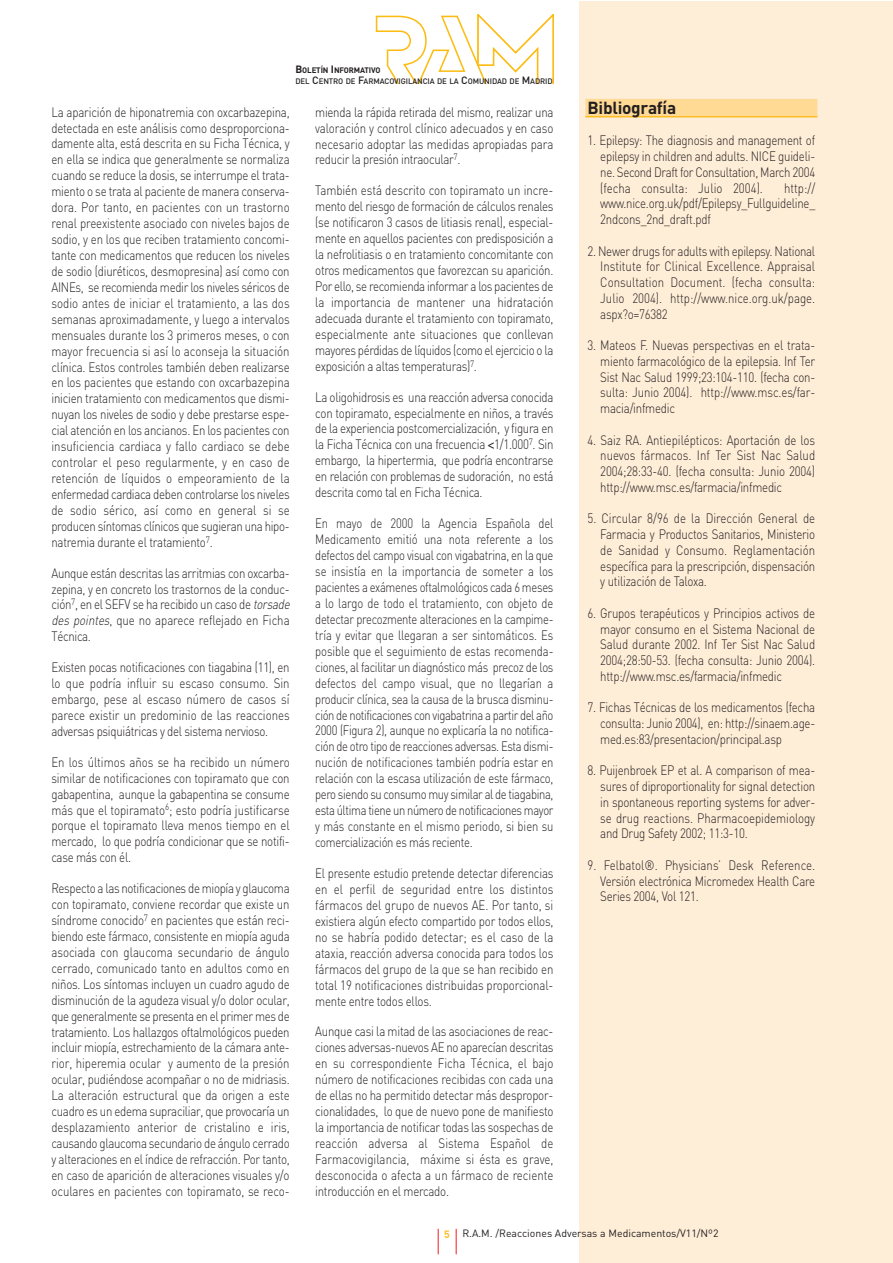
<style>
.page{position:relative;width:893px;height:1263px;background:#fff}
.page>*{position:absolute;margin:0;border:0;box-sizing:border-box;transform-origin:0 0}
.t1{font:700 17.25px "DIN";letter-spacing:-.015em;color:#231f20}
.t2{font:300 13.5px/15.9px "DIN";letter-spacing:-.02em;color:#231f20;text-align:justify;scale:.85 1}
.t3{font:300 13.5px/15.9px "DIN";letter-spacing:-.02em;color:#231f20;text-align:justify;scale:.83 1}
.t4{font:10.5px "DIN";color:#231f20}
.t5{font:500 7.8px/11.1px "DIN";letter-spacing:-.015em;color:#231f20}
.s1{font-weight:700;font-size:10.5px}
.s2{font-weight:700}
.s3{font-size:10.5px}
.s4{font-style:italic}
.s5{font-family:"Helvetica";font-weight:400}
.s6{font-weight:700;color:#fdbd23}
</style>
<div class="page">
<div style="left:579px;top:1px;width:313px;height:1262px;background:#feedd7"></div>
<div style="left:585px;top:99px;width:232px;height:18px;background:#feda95"></div>
<hr style="left:585px;top:116px;width:232px;height:1px;background:#fdbd23">
<svg style="left:438px;top:1229px;width:1px;height:25px"></svg>
<svg style="left:456px;top:1229px;width:1px;height:25px"></svg>
<svg style="left:375px;top:15px;width:178px;height:69px"></svg>
<p class="t5" style="left:295px;top:65px;width:259px"><span class="s1">B</span><span class="s2">OLETÍN</span> <span class="s1">I</span><span class="s2">NFORMATIVO<br></span>DEL <span class="s3">C</span>ENTRO DE <span class="s3">F</span>ARMACOVIGILANCIA DE LA <span class="s3">C</span>OMUNIDAD DE <span class="s3">M</span>ADRID</p>
<p class="t2" style="left:51px;top:105px;width:282px">La aparición de hiponatremia con oxcarbazepina, detectada en este análisis como desproporciona&shy;damente alta, está descrita en su Ficha Técnica, y en ella se indica que generalmente se normaliza cuando se reduce la dosis, se interrumpe el trata&shy;miento o se trata al paciente de manera conserva&shy;dora. Por tanto, en pacientes con un trastorno renal preexistente asociado con niveles bajos de sodio, y en los que reciben tratamiento concomi&shy;tante con medicamentos que reducen los niveles de sodio (diuréticos, desmopresina) así como con AINEs, se recomienda medir los niveles séricos de sodio antes de iniciar el tratamiento, a las dos semanas aproximadamente, y luego a intervalos mensuales durante los 3 primeros meses, o con mayor frecuencia si así lo aconseja la situación clínica. Estos controles también deben realizarse en los pacientes que estando con oxcarbazepina inicien tratamiento con medicamentos que dismi&shy;nuyan los niveles de sodio y debe prestarse espe&shy;cial atención en los ancianos. En los pacientes con insuficiencia cardiaca y fallo cardiaco se debe controlar el peso regularmente, y en caso de retención de líquidos o empeoramiento de la enfermedad cardiaca deben controlarse los niveles de sodio sérico, así como en general si se producen síntomas clínicos que sugieran una hipo&shy;natremia durante el tratamiento<sup>7</sup>.</p>
<p class="t2" style="left:51px;top:566px;width:284px;text-align:left">Aunque están descritas las arritmias con oxcarba&shy;zepina, y en concreto los trastornos de la conduc&shy;ción<sup>7</sup>, en el SEFV se ha recibido un caso de <span class="s4">torsade des pointes</span>, que no aparece reflejado en Ficha Técnica.</p>
<p class="t2" style="left:51px;top:661px;width:282px">Existen pocas notificaciones con tiagabina (11), en lo que podría influir su escaso consumo. Sin embargo, pese al escaso número de casos sí parece existir un predominio de las reacciones adversas psiquiátricas y del sistema nervioso.</p>
<p class="t2" style="left:51px;top:756px;width:282px">En los últimos años se ha recibido un número similar de notificaciones con topiramato que con gabapentina, aunque la gabapentina se consume más que el topiramato<sup>6</sup>; esto podría justificarse porque el topiramato lleva menos tiempo en el mercado, lo que podría condicionar que se notifi&shy;case más con él.</p>
<p class="t2" style="left:51px;top:882px;width:282px">Respecto a las notificaciones de miopía y glaucoma con topiramato, conviene recordar que existe un síndrome conocido<sup>7</sup> en pacientes que están reci&shy;biendo este fármaco, consistente en miopía aguda asociada con glaucoma secundario de ángulo cerrado, comunicado tanto en adultos como en niños. Los síntomas incluyen un cuadro agudo de disminución de la agudeza visual y/o dolor ocular, que generalmente se presenta en el primer mes de tratamiento. Los hallazgos oftalmológicos pueden incluir miopía, estrechamiento de la cámara ante&shy;rior, hiperemia ocular y aumento de la presión ocular, pudiéndose acompañar o no de midriasis.<br>La alteración estructural que da origen a este cuadro es un edema supraciliar, que provocaría un desplazamiento anterior de cristalino e iris, causando glaucoma secundario de ángulo cerrado y alteraciones en el índice de refracción. Por tanto, en caso de aparición de alteraciones visuales y/o oculares en pacientes con topiramato, se reco-</p>
<p class="t2" style="left:315px;top:105px;width:282px">mienda la rápida retirada del mismo, realizar una valoración y control clínico adecuados y en caso necesario adoptar las medidas apropiadas para reducir la presión intraocular<sup>7</sup>.</p>
<p class="t2" style="left:315px;top:184px;width:282px">También está descrito con topiramato un incre&shy;mento del riesgo de formación de cálculos renales (se notificaron 3 casos de litiasis renal), especial&shy;mente en aquellos pacientes con predisposición a la nefrolitiasis o en tratamiento concomitante con otros medicamentos que favorezcan su aparición.<br>Por ello, se recomienda informar a los pacientes de la importancia de mantener una hidratación adecuada durante el tratamiento con topiramato, especialmente ante situaciones que conllevan mayores pérdidas de líquidos (como el ejercicio o la exposición a altas temperaturas)<sup>7</sup>.</p>
<p class="t2" style="left:315px;top:390px;width:282px">La oligohidrosis es una reacción adversa conocida con topiramato, especialmente en niños, a través de la experiencia postcomercialización, y figura en la Ficha Técnica con una frecuencia <span class="s5">&lt;</span>1/1.000<sup>7</sup>. Sin embargo, la hipertermia, que podría encontrarse en relación con problemas de sudoración, no está descrita como tal en Ficha Técnica.</p>
<p class="t3" style="left:315px;top:517px;width:288px">En mayo de 2000 la Agencia Española del Medicamento emitió una nota referente a los defectos del campo visual con vigabatrina, en la que se insistía en la importancia de someter a los pacientes a exámenes oftalmológicos cada 6 meses a lo largo de todo el tratamiento, con objeto de detectar precozmente alteraciones en la campime&shy;tría y evitar que llegaran a ser sintomáticos. Es posible que el seguimiento de estas recomenda&shy;ciones, al facilitar un diagnóstico más precoz de los defectos del campo visual, que no llegarían a producir clínica, sea la causa de la brusca disminu&shy;ción de notificaciones con vigabatrina a partir del año 2000 (Figura 2), aunque no explicaría la no notifica&shy;ción de otro tipo de reacciones adversas. Esta dismi&shy;nución de notificaciones también podría estar en relación con la escasa utilización de este fármaco, pero siendo su consumo muy similar al de tiagabina, esta última tiene un número de notificaciones mayor y más constante en el mismo periodo, si bien su comercialización es más reciente.</p>
<p class="t2" style="left:315px;top:867px;width:282px">El presente estudio pretende detectar diferencias en el perfil de seguridad entre los distintos fármacos del grupo de nuevos AE. Por tanto, si existiera algún efecto compartido por todos ellos, no se habría podido detectar; es el caso de la ataxia, reacción adversa conocida para todos los fármacos del grupo de la que se han recibido en total 19 notificaciones distribuidas proporcional&shy;mente entre todos ellos.</p>
<p class="t2" style="left:315px;top:1025px;width:282px">Aunque casi la mitad de las asociaciones de reac&shy;ciones adversas-nuevos AE no aparecían descritas en su correspondiente Ficha Técnica, el bajo número de notificaciones recibidas con cada una de ellas no ha permitido detectar más despropor&shy;cionalidades, lo que de nuevo pone de manifiesto la importancia de notificar todas las sospechas de reacción adversa al Sistema Español de Farmacovigilancia, máxime si ésta es grave, desconocida o afecta a un fármaco de reciente introducción en el mercado.</p>
<p class="t1" style="left:587px;top:101px;width:90px">Bibliografía</p>
<p class="t2" style="left:600px;top:134px;width:254px;text-indent:-13px">1. Epilepsy: The diagnosis and management of epilepsy in children and adults. NICE guideli&shy;ne. Second Draft for Consultation, March 2004 (fecha consulta: Julio 2004).</p>
<p class="t2" style="left:600px;top:181px;width:254px;text-indent:184px">http:// www.nice.org.uk/pdf/Epilepsy_Fullguideline_ 2ndcons_2nd_draft.pdf</p>
<p class="t2" style="left:600px;top:244px;width:254px;text-indent:-13px">2. Newer drugs for adults with epilepsy. National Institute for Clinical Excellence. Appraisal Consultation Document. (fecha consulta:<br>Julio 2004). http://www.nice.org.uk/page. aspx?o=76382</p>
<p class="t2" style="left:600px;top:339px;width:254px;text-indent:-13px">3. Mateos F. Nuevas perspectivas en el trata&shy;miento farmacológico de la epilepsia. Inf Ter Sist Nac Salud 1999;23:104-110. (fecha con&shy;sulta: Junio 2004). http://www.msc.es/far&shy;macia/infmedic</p>
<p class="t2" style="left:600px;top:433px;width:254px;text-indent:-13px">4. Saiz RA. Antiepilépticos: Aportación de los nuevos fármacos. Inf Ter Sist Nac Salud 2004;28:33-40. (fecha consulta: Junio 2004) http://www.msc.es/farmacia/infmedic</p>
<p class="t2" style="left:600px;top:512px;width:254px;text-indent:-13px">5. Circular 8/96 de la Dirección General de Farmacia y Productos Sanitarios, Ministerio de Sanidad y Consumo. Reglamentación específica para la prescripción, dispensación y utilización de Taloxa.</p>
<p class="t2" style="left:600px;top:607px;width:254px;text-indent:-13px">6. Grupos terapéuticos y Principios activos de mayor consumo en el Sistema Nacional de Salud durante 2002. Inf Ter Sist Nac Salud 2004;28:50-53. (fecha consulta: Junio 2004). http://www.msc.es/farmacia/infmedic</p>
<p class="t2" style="left:600px;top:701px;width:254px;text-indent:-13px">7. Fichas Técnicas de los medicamentos (fecha consulta: Junio 2004), en: http://sinaem.age&shy;med.es:83/presentacion/principal.asp</p>
<p class="t2" style="left:600px;top:764px;width:254px;text-indent:-13px">8. Puijenbroek EP et al. A comparison of mea&shy;sures of diproportionality for signal detection in spontaneous reporting systems for adver&shy;se drug reactions. Pharmacoepidemiology and Drug Safety 2002; 11:3-10.</p>
<p class="t2" style="left:600px;top:859px;width:254px;text-indent:-13px">9. Felbatol®. Physicians’ Desk Reference.<br>Versión electrónica Micromedex Health Care Series 2004, Vol 121.</p>
<p class="t4" style="left:444px;top:1229px;width:276px"><span class="s6">5</span> R.A.M. /Reacciones Adversas a Medicamentos/V11/Nº2</p>
</div>
